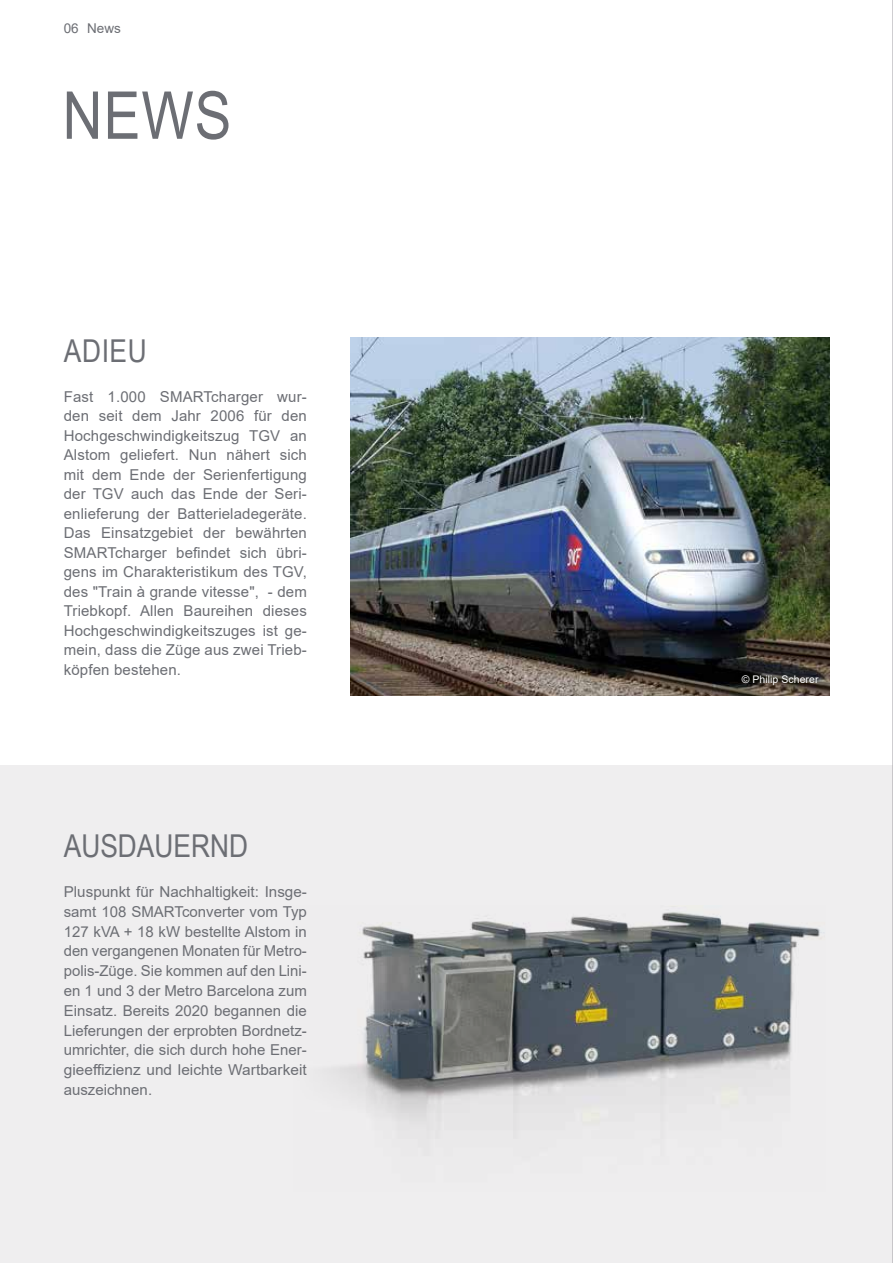
<style>
.page{position:relative;width:893px;height:1263px;background:#fff}
.page>*{position:absolute;margin:0;border:0;box-sizing:border-box;transform-origin:0 0}
.t1{font:66px "Arial Narrow";color:#6c6e74}
.t2{font:31.5px "Arial Narrow";color:#6c6e74}
.t3{font:15px/19.5px "Arial";letter-spacing:.005em;color:#6c6e74;text-align:justify}
.t4{font:13.5px "Arial";color:#6c6e74}
.t5{font:10.5px "Arial";letter-spacing:.005em;color:#fff}
</style>
<div class="page">
<div style="left:0;top:765px;width:893px;height:498px;background:#efeeef"></div>
<img style="left:351px;top:338px;width:478px;height:357px">
<img style="left:333px;top:906px;width:491px;height:225px">
<div style="left:732px;top:666px;width:95px;height:27px;background:#000;opacity:.4"></div>
<hr style="left:892px;top:0;width:1px;height:1263px;background:#a2a0a5">
<p class="t4" style="left:64px;top:19px;width:17px">06</p>
<p class="t4" style="left:87px;top:19px;width:35px">News</p>
<h1 class="t1" style="left:63px;top:67px;width:170px">NEWS</h1>
<h2 class="t2" style="left:64px;top:328px;width:85px">ADIEU</h2>
<p class="t3" style="left:64px;top:387px;width:245px">Fast 1.000 SMARTcharger wur&shy;den seit dem Jahr 2006 für den Hochgeschwindigkeitszug TGV an Alstom geliefert. Nun nähert sich mit dem Ende der Serienfertigung der TGV auch das Ende der Seri&shy;enlieferung der Batterieladegeräte.<br>Das Einsatzgebiet der bewährten SMARTcharger befindet sich übri&shy;gens im Charakteristikum des TGV, des "Train à grande vitesse", - dem Triebkopf. Allen Baureihen dieses Hochgeschwindigkeitszuges ist ge&shy;mein, dass die Züge aus zwei Trieb&shy;köpfen bestehen.</p>
<h2 class="t2" style="left:64px;top:823px;width:186px">AUSDAUERND</h2>
<p class="t3" style="left:64px;top:882px;width:245px">Pluspunkt für Nachhaltigkeit: Insge&shy;samt 108 SMARTconverter vom Typ 127 kVA + 18 kW bestellte Alstom in den vergangenen Monaten für Metro&shy;polis-Züge. Sie kommen auf den Lini&shy;en 1 und 3 der Metro Barcelona zum Einsatz. Bereits 2020 begannen die Lieferungen der erprobten Bordnetz&shy;umrichter, die sich durch hohe Ener&shy;gieeffizienz und leichte Wartbarkeit auszeichnen.</p>
<p class="t5" style="left:742px;top:672px;width:78px">© Philip Scherer</p>
</div>
